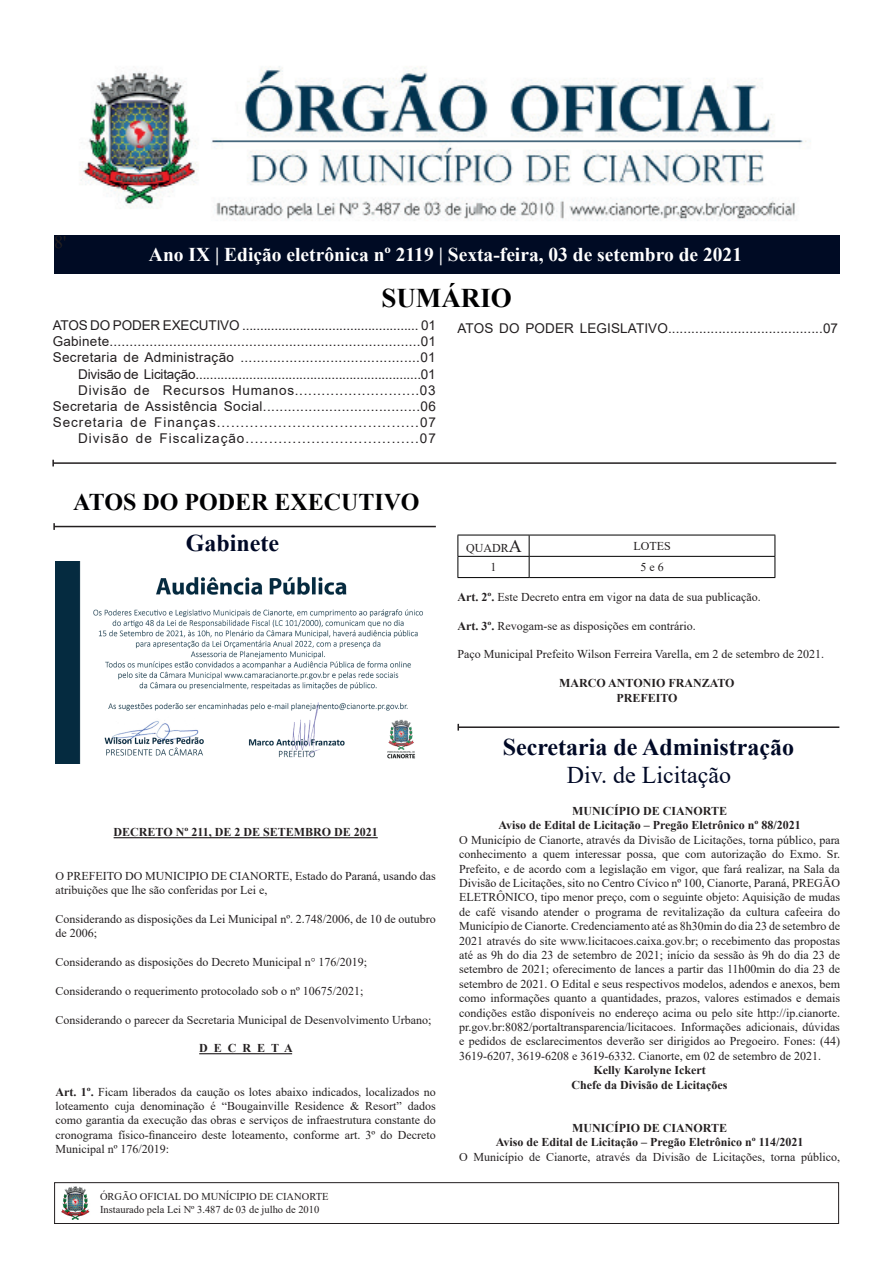
<style>
.page{position:relative;width:893px;height:1263px;background:#fff}
.page>*{position:absolute;margin:0;border:0;box-sizing:border-box;transform-origin:0 0}
.t1{font:700 27px "Times New Roman";color:#000001}
.t2{font:700 24px "Times New Roman";color:#000926}
.t3{font:700 24px "Times New Roman";color:#000002}
.t4{font:24px "Times New Roman";color:#000926}
.t5{font:700 19.5px "Times New Roman";color:#fff}
.t6{font:18px "Times New Roman";color:#231f20}
.t7{font:13.5px "Arial";letter-spacing:.03em;color:#231f20}
.t8{font:13.5px "Arial";letter-spacing:.07em;color:#231f20}
.t9{font:13.5px "Arial";letter-spacing:-.015em;color:#231f20}
.t10{font:13.5px "Arial";letter-spacing:-.01em;color:#231f20}
.t11{font:13.5px "Arial";letter-spacing:.01em;color:#231f20}
.t12{font:13.5px "Arial";letter-spacing:.055em;color:#231f20}
.t13{font:12px/14.4px "Times New Roman";color:#231f20}
.t14{font:700 12px "Times New Roman";color:#231f20}
.t15{font:10.5px/12.6px "Times New Roman";color:#231f20}
.s1{font-weight:700}
.s2{font-size:18px}
</style>
<div class="page">
<div style="left:54px;top:1182px;width:785px;height:42px;border:1px solid #231f20"></div>
<img style="left:61px;top:1186px;width:29px;height:34px">
<img style="left:79px;top:66px;width:732px;height:155px">
<div style="left:54px;top:236px;width:785px;height:38px;background:#000b24"></div>
<hr style="left:53px;top:462px;width:783px;height:2px;background:#231f20">
<hr style="left:54px;top:526px;width:382px;height:1px;background:#231f20">
<svg style="left:53px;top:523px;width:2px;height:7px"></svg>
<img style="left:56px;top:562px;width:367px;height:202px">
<hr style="left:114px;top:837px;width:264px;height:1px;background:#231f20">
<hr style="left:199px;top:1053px;width:93px;height:1px;background:#231f20">
<hr style="left:457px;top:535px;width:72px;height:1px;background:#000001">
<hr style="left:529px;top:535px;width:246px;height:1px;background:#000001">
<hr style="left:457px;top:556px;width:72px;height:1px;background:#000001">
<hr style="left:529px;top:556px;width:246px;height:1px;background:#000001">
<hr style="left:457px;top:577px;width:72px;height:1px;background:#000001">
<hr style="left:529px;top:577px;width:246px;height:1px;background:#000001">
<svg style="left:457px;top:535px;width:1px;height:42px"></svg>
<svg style="left:529px;top:535px;width:1px;height:42px"></svg>
<svg style="left:775px;top:535px;width:1px;height:42px"></svg>
<hr style="left:458px;top:726px;width:381px;height:2px;background:#231f20">
<svg style="left:457px;top:724px;width:2px;height:7px"></svg>
<p class="t6" style="left:54px;top:229px;width:14px">8'</p>
<p class="t5" style="left:149px;top:240px;width:595px">Ano IX | Edição eletrônica nº 2119 | Sexta-feira, 03 de setembro de 2021</p>
<p class="t1" style="left:381px;top:278px;width:132px">SUMÁRIO</p>
<p class="t10" style="left:53px;top:316px;width:385px">ATOS DO PODER EXECUTIVO ................................................. 01</p>
<p class="t7" style="left:53px;top:332px;width:385px">Gabinete..............................................................................01</p>
<p class="t7" style="left:53px;top:348px;width:384px">Secretaria de Administração ............................................01</p>
<p class="t9" style="left:78px;top:365px;width:359px">Divisão de Licitação...............................................................01</p>
<p class="t12" style="left:78px;top:381px;width:359px">Divisão de Recursos Humanos............................03</p>
<p class="t7" style="left:53px;top:397px;width:385px">Secretaria de Assistência Social......................................06</p>
<p class="t8" style="left:53px;top:413px;width:385px">Secretaria de Finanças...........................................07</p>
<p class="t8" style="left:78px;top:429px;width:359px">Divisão de Fiscalização.....................................07</p>
<p class="t3" style="left:73px;top:484px;width:348px">ATOS DO PODER EXECUTIVO</p>
<p class="t2" style="left:186px;top:526px;width:95px">Gabinete</p>
<p class="t14" style="left:114px;top:824px;width:266px">DECRETO Nº 211, DE 2 DE SETEMBRO DE 2021</p>
<p class="t13" style="left:56px;top:868px;width:382px">O PREFEITO DO MUNICIPIO DE CIANORTE, Estado do Paraná, usando das atribuições que lhe são conferidas por Lei e,</p>
<p class="t13" style="left:56px;top:911px;width:382px">Considerando as disposições da Lei Municipal nº. 2.748/2006, de 10 de outubro de 2006;</p>
<p class="t13" style="left:56px;top:954px;width:313px">Considerando as disposições do Decreto Municipal n° 176/2019;</p>
<p class="t13" style="left:56px;top:983px;width:310px">Considerando o requerimento protocolado sob o nº 10675/2021;</p>
<p class="t13" style="left:56px;top:1012px;width:377px">Considerando o parecer da Secretaria Municipal de Desenvolvimento Urbano;</p>
<p class="t14" style="left:199px;top:1040px;width:95px">D E C R E T A</p>
<p class="t13" style="left:56px;top:1084px;width:382px;text-align:justify"><span class="s1">Art. 1º.</span> Ficam liberados da caução os lotes abaixo indicados, localizados no loteamento cuja denominação é “Bougainville Residence &amp; Resort” dados como garantia da execução das obras e serviços de infraestrutura constante do cronograma físico-financeiro deste loteamento, conforme art. 3º do Decreto Municipal nº 176/2019:</p>
<p class="t15" style="left:100px;top:1190px;width:230px">ÓRGÃO OFICIAL DO MUNÍCIPIO DE CIANORTE<br>Instaurado pela Lei Nº 3.487 de 03 de julho de 2010</p>
<p class="t11" style="left:457px;top:319px;width:382px">ATOS DO PODER LEGISLATIVO........................................07</p>
<p class="t13" style="left:466px;top:540px;width:57px">QUADR<span class="s2">A</span></p>
<p class="t13" style="left:633px;top:538px;width:39px">LOTES</p>
<p class="t13" style="left:490px;top:559px;width:7px">1</p>
<p class="t13" style="left:640px;top:559px;width:25px">5 e 6</p>
<p class="t13" style="left:457px;top:589px;width:305px"><span class="s1">Art. 2º.</span> Este Decreto entra em vigor na data de sua publicação.</p>
<p class="t13" style="left:457px;top:618px;width:240px"><span class="s1">Art. 3º.</span> Revogam-se as disposições em contrário.</p>
<p class="t13" style="left:457px;top:647px;width:368px">Paço Municipal Prefeito Wilson Ferreira Varella, em 2 de setembro de 2021.</p>
<p class="t14" style="left:559px;top:674px;width:177px">MARCO ANTONIO FRANZATO</p>
<p class="t14" style="left:616px;top:689px;width:63px">PREFEITO</p>
<p class="t2" style="left:503px;top:729px;width:293px">Secretaria de Administração</p>
<p class="t4" style="left:567px;top:758px;width:166px">Div. de Licitação</p>
<p class="t14" style="left:572px;top:802px;width:156px">MUNICÍPIO DE CIANORTE</p>
<p class="t14" style="left:498px;top:817px;width:304px">Aviso de Edital de Licitação – Pregão Eletrônico nº 88/2021</p>
<p class="t13" style="left:459px;top:832px;width:382px;text-align:justify">O Município de Cianorte, através da Divisão de Licitações, torna público, para conhecimento a quem interessar possa, que com autorização do Exmo. Sr.<br>Prefeito, e de acordo com a legislação em vigor, que fará realizar, na Sala da Divisão de Licitações, sito no Centro Cívico nº 100, Cianorte, Paraná, PREGÃO ELETRÔNICO, tipo menor preço, com o seguinte objeto: Aquisição de mudas de café visando atender o programa de revitalização da cultura cafeeira do Município de Cianorte. Credenciamento até as 8h30min do dia 23 de setembro de 2021 através do site www.licitacoes.caixa.gov.br; o recebimento das propostas até as 9h do dia 23 de setembro de 2021; início da sessão às 9h do dia 23 de setembro de 2021; oferecimento de lances a partir das 11h00min do dia 23 de setembro de 2021. O Edital e seus respectivos modelos, adendos e anexos, bem como informações quanto a quantidades, prazos, valores estimados e demais condições estão disponíveis no endereço acima ou pelo site http://ip.cianorte. pr.gov.br:8082/portaltransparencia/licitacoes. Informações adicionais, dúvidas e pedidos de esclarecimentos deverão ser dirigidos ao Pregoeiro. Fones: (44)<br>3619-6207, 3619-6208 e 3619-6332. Cianorte, em 02 de setembro de 2021.</p>
<p class="t14" style="left:593px;top:1061px;width:114px">Kelly Karolyne Ickert</p>
<p class="t14" style="left:572px;top:1076px;width:157px">Chefe da Divisão de Licitações</p>
<p class="t14" style="left:572px;top:1119px;width:156px">MUNICÍPIO DE CIANORTE</p>
<p class="t14" style="left:496px;top:1133px;width:309px">Aviso de Edital de Licitação – Pregão Eletrônico nº 114/2021</p>
<p class="t13" style="left:459px;top:1149px;width:382px">O Município de Cianorte, através da Divisão de Licitações, torna público,</p>
</div>
